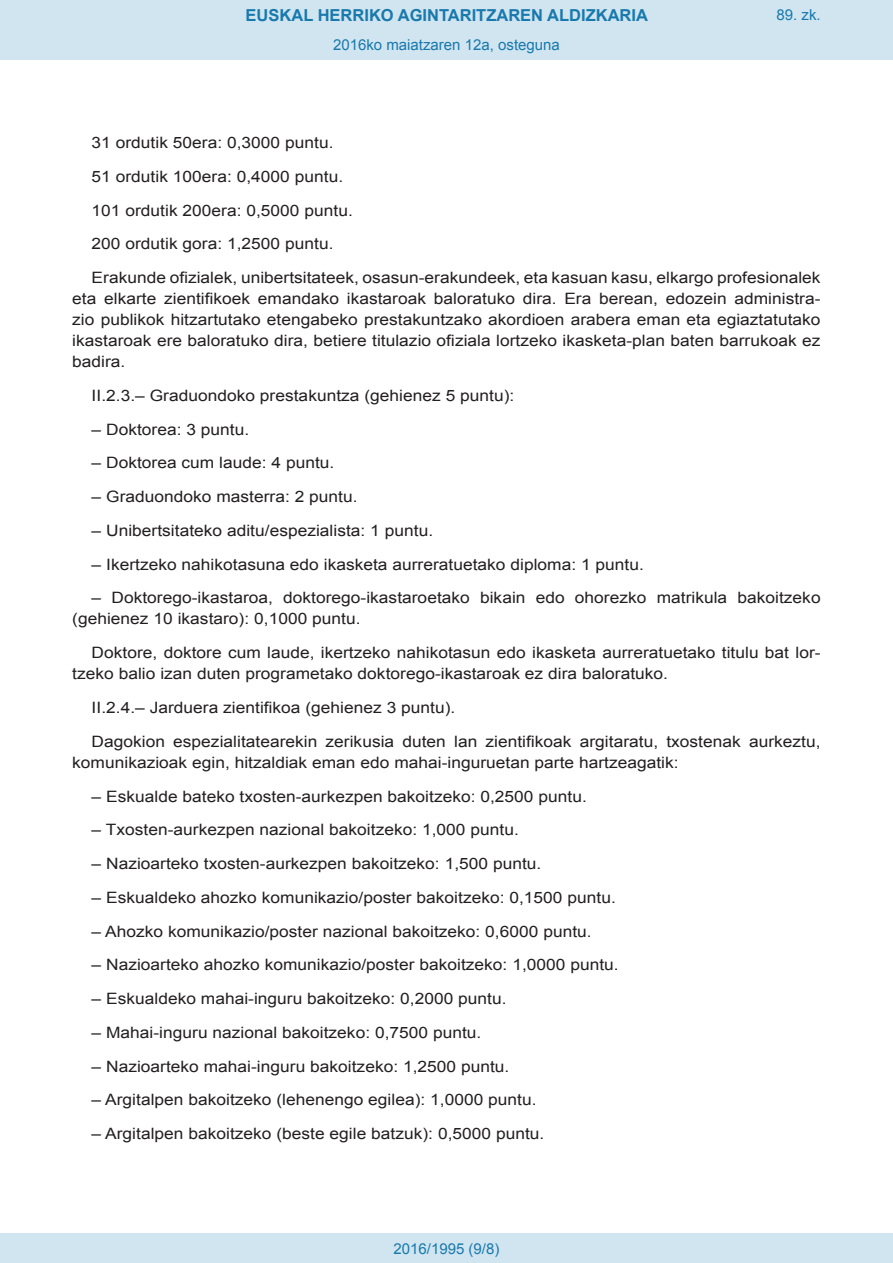
<style>
.page{position:relative;width:893px;height:1263px;background:#fff}
.page>*{position:absolute;margin:0;border:0;box-sizing:border-box;transform-origin:0 0}
.t1{font:700 16.5px "Arial";color:#1879ad}
.BOPVDetalle{font:15.6px/21px "Arial";color:#231f20;scale:1.11 1}
.Paginacion_Centro{font:15px "Arial";color:#1879ad}
</style>
<div class="page">
<div style="left:0;top:0;width:893px;height:60px;background:#d0e5f0"></div>
<div style="left:0;top:1233px;width:893px;height:30px;background:#d0e5f0"></div>
<p class="t1" style="left:246px;top:4px;width:404px">EUSKAL HERRIKO AGINTARITZAREN ALDIZKARIA</p>
<p class="Paginacion_Centro" style="left:333px;top:35px;width:228px">2016ko maiatzaren 12a, osteguna</p>
<p class="Paginacion_Centro" style="left:776px;top:5px;width:46px">89. zk.</p>
<p class="BOPVDetalle" style="left:92px;top:132px;width:219px">31 ordutik 50era: 0,3000 puntu.</p>
<p class="BOPVDetalle" style="left:92px;top:166px;width:228px">51 ordutik 100era: 0,4000 puntu.</p>
<p class="BOPVDetalle" style="left:92px;top:200px;width:237px">101 ordutik 200era: 0,5000 puntu.</p>
<p class="BOPVDetalle" style="left:92px;top:234px;width:219px">200 ordutik gora: 1,2500 puntu.</p>
<p class="BOPVDetalle" style="left:72px;top:267px;width:676px;text-align:justify;text-indent:19px">Erakunde ofizialek, unibertsitateek, osasun-erakundeek, eta kasuan kasu, elkargo profesionalek eta elkarte zientifikoek emandako ikastaroak baloratuko dira. Era berean, edozein administra&shy;zio publikok hitzartutako etengabeko prestakuntzako akordioen arabera eman eta egiaztatutako ikastaroak ere baloratuko dira, betiere titulazio ofiziala lortzeko ikasketa-plan baten barrukoak ez badira.</p>
<p class="BOPVDetalle" style="left:92px;top:385px;width:382px">II.2.3.– Graduondoko prestakuntza (gehienez 5 puntu):</p>
<p class="BOPVDetalle" style="left:92px;top:419px;width:144px">– Doktorea: 3 puntu.</p>
<p class="BOPVDetalle" style="left:92px;top:453px;width:220px">– Doktorea cum laude: 4 puntu.</p>
<p class="BOPVDetalle" style="left:92px;top:486px;width:241px">– Graduondoko masterra: 2 puntu.</p>
<p class="BOPVDetalle" style="left:92px;top:520px;width:309px">– Unibertsitateko aditu/espezialista: 1 puntu.</p>
<p class="BOPVDetalle" style="left:92px;top:554px;width:499px">– Ikertzeko nahikotasuna edo ikasketa aurreratuetako diploma: 1 puntu.</p>
<p class="BOPVDetalle" style="left:72px;top:588px;width:676px;text-indent:19px">– Doktorego-ikastaroa, doktorego-ikastaroetako bikain edo ohorezko matrikula bakoitzeko (gehienez 10 ikastaro): 0,1000 puntu.</p>
<p class="BOPVDetalle" style="left:72px;top:642px;width:676px;text-indent:19px">Doktore, doktore cum laude, ikertzeko nahikotasun edo ikasketa aurreratuetako titulu bat lor&shy;tzeko balio izan duten programetako doktorego-ikastaroak ez dira baloratuko.</p>
<p class="BOPVDetalle" style="left:92px;top:697px;width:329px">II.2.4.– Jarduera zientifikoa (gehienez 3 puntu).</p>
<p class="BOPVDetalle" style="left:72px;top:731px;width:676px;text-indent:19px">Dagokion espezialitatearekin zerikusia duten lan zientifikoak argitaratu, txostenak aurkeztu, komunikazioak egin, hitzaldiak eman edo mahai-inguruetan parte hartzeagatik:</p>
<p class="BOPVDetalle" style="left:92px;top:786px;width:448px">– Eskualde bateko txosten-aurkezpen bakoitzeko: 0,2500 puntu.</p>
<p class="BOPVDetalle" style="left:92px;top:819px;width:386px">– Txosten-aurkezpen nazional bakoitzeko: 1,000 puntu.</p>
<p class="BOPVDetalle" style="left:92px;top:853px;width:407px">– Nazioarteko txosten-aurkezpen bakoitzeko: 1,500 puntu.</p>
<p class="BOPVDetalle" style="left:92px;top:887px;width:474px">– Eskualdeko ahozko komunikazio/poster bakoitzeko: 0,1500 puntu.</p>
<p class="BOPVDetalle" style="left:92px;top:921px;width:452px">– Ahozko komunikazio/poster nazional bakoitzeko: 0,6000 puntu.</p>
<p class="BOPVDetalle" style="left:92px;top:954px;width:476px">– Nazioarteko ahozko komunikazio/poster bakoitzeko: 1,0000 puntu.</p>
<p class="BOPVDetalle" style="left:92px;top:988px;width:375px">– Eskualdeko mahai-inguru bakoitzeko: 0,2000 puntu.</p>
<p class="BOPVDetalle" style="left:92px;top:1022px;width:353px">– Mahai-inguru nazional bakoitzeko: 0,7500 puntu.</p>
<p class="BOPVDetalle" style="left:92px;top:1056px;width:378px">– Nazioarteko mahai-inguru bakoitzeko: 1,2500 puntu.</p>
<p class="BOPVDetalle" style="left:92px;top:1089px;width:402px">– Argitalpen bakoitzeko (lehenengo egilea): 1,0000 puntu.</p>
<p class="BOPVDetalle" style="left:92px;top:1123px;width:409px">– Argitalpen bakoitzeko (beste egile batzuk): 0,5000 puntu.</p>
<p class="Paginacion_Centro" style="left:393px;top:1238px;width:107px">2016/1995 (9/8)</p>
</div>
